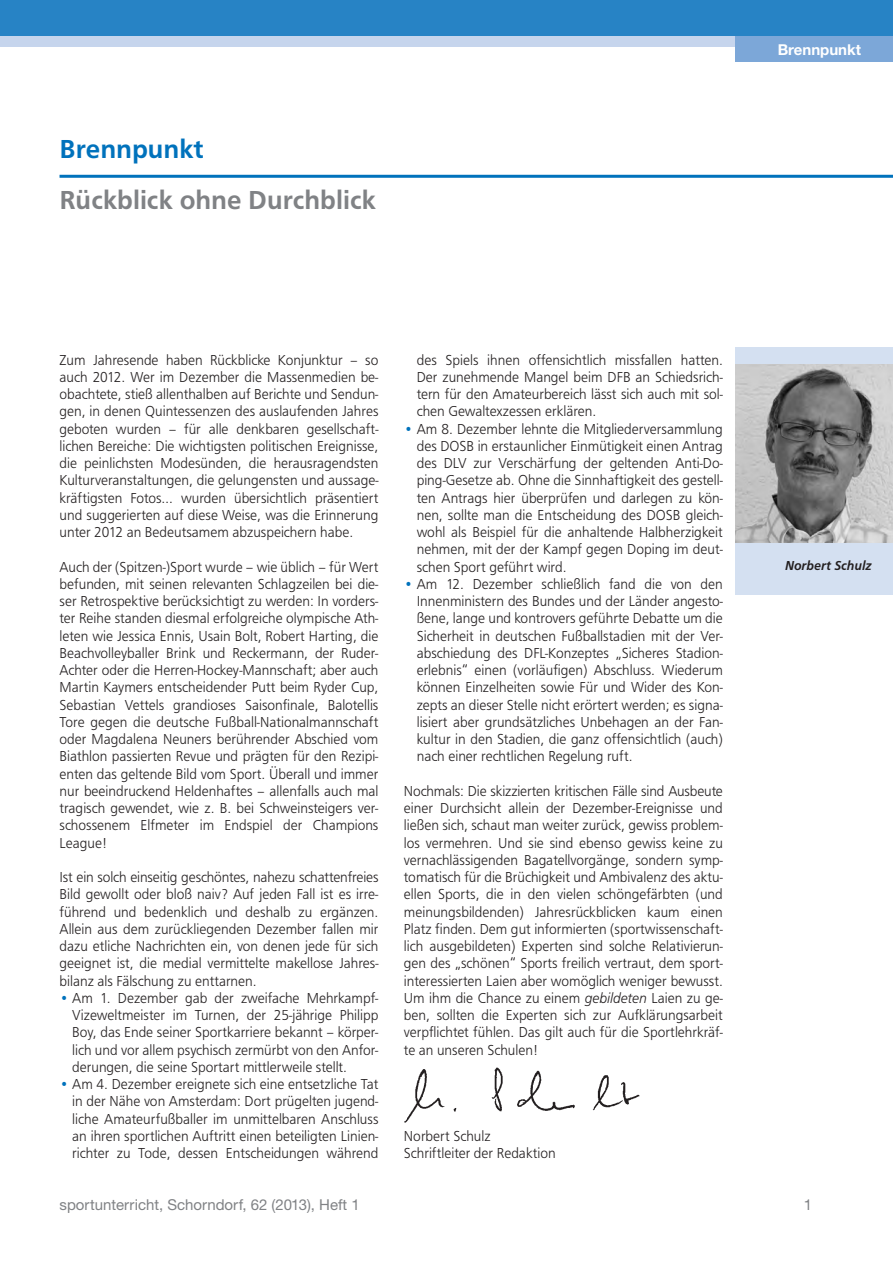
<style>
.page{position:relative;width:893px;height:1263px;background:#fff}
.page>*{position:absolute;margin:0;border:0;box-sizing:border-box;transform-origin:0 0}
.t1{font:500 27px/51px "Frutus T";color:#808285}
.t2{font:300 15px/17.2px "Frutus T";color:#231f20;text-align:justify;scale:.95 1}
.t3{font:15px "Helvetica Neue CE";color:#808285}
.t4{font:700 15px "Helvetica Neue CE";color:#fff}
.t5{font:italic 500 13.5px "Frutus T";letter-spacing:.005em;color:#231f20;scale:.95 1}
.s1{color:#0072bc}
.s2{font-style:italic}
</style>
<div class="page">
<div style="left:0;top:0;width:893px;height:47px;background:#c6d5ed"></div>
<div style="left:736px;top:0;width:157px;height:62px;background:#7ca7d8"></div>
<div style="left:0;top:0;width:893px;height:36px;background:#2783c5"></div>
<hr style="left:60px;top:175px;width:833px;height:3px;background:#0072bc">
<div style="left:736px;top:347px;width:157px;height:248px;background:#d4e0f1"></div>
<img style="left:736px;top:364px;width:157px;height:179px">
<img style="left:404px;top:1067px;width:236px;height:56px">
<p class="t1" style="left:60px;top:123px;width:318px"><span class="s1">Brennpunkt<br></span>Rückblick ohne Durchblick</p>
<p class="t4" style="left:778px;top:41px;width:85px">Brennpunkt</p>
<p class="t2" style="left:60px;top:351px;width:337px">Zum Jahresende haben Rückblicke Konjunktur – so auch 2012. Wer im Dezember die Massenmedien be&shy;obachtete, stieß allenthalben auf Berichte und Sendun&shy;gen, in denen Quintessenzen des auslaufenden Jahres geboten wurden – für alle denkbaren gesellschaft&shy;lichen Bereiche: Die wichtigsten politischen Ereignisse, die peinlichsten Modesünden, die herausragendsten Kulturveranstaltungen, die gelungensten und aussage&shy;kräftigsten Fotos… wurden übersichtlich präsentiert und suggerierten auf diese Weise, was die Erinnerung unter 2012 an Bedeutsamem abzuspeichern habe.</p>
<p class="t2" style="left:60px;top:558px;width:337px">Auch der (Spitzen-)Sport wurde – wie üblich – für Wert befunden, mit seinen relevanten Schlagzeilen bei die&shy;ser Retrospektive berücksichtigt zu werden: In vorders&shy;ter Reihe standen diesmal erfolgreiche olympische Ath&shy;leten wie Jessica Ennis, Usain Bolt, Robert Harting, die Beachvolleyballer Brink und Reckermann, der Ruder-Achter oder die Herren-Hockey-Mannschaft; aber auch Martin Kaymers entscheidender Putt beim Ryder Cup, Sebastian Vettels grandioses Saisonfinale, Balotellis Tore gegen die deutsche Fußball-Nationalmannschaft oder Magdalena Neuners berührender Abschied vom Biathlon passierten Revue und prägten für den Rezipi&shy;enten das geltende Bild vom Sport. Überall und immer nur beeindruckend Heldenhaftes – allenfalls auch mal tragisch gewendet, wie z. B. bei Schweinsteigers ver&shy;schossenem Elfmeter im Endspiel der Champions League!</p>
<p class="t2" style="left:60px;top:868px;width:337px">Ist ein solch einseitig geschöntes, nahezu schattenfreies Bild gewollt oder bloß naiv? Auf jeden Fall ist es irre&shy;führend und bedenklich und deshalb zu ergänzen.<br>Allein aus dem zurückliegenden Dezember fallen mir dazu etliche Nachrichten ein, von denen jede für sich geeignet ist, die medial vermittelte makellose Jahres&shy;bilanz als Fälschung zu enttarnen.</p>
<p class="t2" style="left:72px;top:989px;width:324px;text-indent:-13px"><span class="s1">•</span> Am 1. Dezember gab der zweifache Mehrkampf-- Vizeweltmeister im Turnen, der 25-jährige Philipp Boy, das Ende seiner Sportkarriere bekannt – körper&shy;lich und vor allem psychisch zermürbt von den Anfor&shy;derungen, die seine Sportart mittlerweile stellt.</p>
<p class="t2" style="left:72px;top:1075px;width:324px;text-indent:-13px"><span class="s1">•</span> Am 4. Dezember ereignete sich eine entsetzliche Tat in der Nähe von Amsterdam: Dort prügelten jugend&shy;liche Amateurfußballer im unmittelbaren Anschluss an ihren sportlichen Auftritt einen beteiligten Linien&shy;richter zu Tode, dessen Entscheidungen während</p>
<p class="t2" style="left:417px;top:351px;width:324px">des Spiels ihnen offensichtlich missfallen hatten.<br>Der zunehmende Mangel beim DFB an Schiedsrich&shy;tern für den Amateurbereich lässt sich auch mit sol&shy;chen Gewaltexzessen erklären.</p>
<p class="t2" style="left:417px;top:420px;width:324px;text-indent:-13px"><span class="s1">•</span> Am 8. Dezember lehnte die Mitgliederversammlung des DOSB in erstaunlicher Einmütigkeit einen Antrag des DLV zur Verschärfung der geltenden Anti-Do&shy;ping-Gesetze ab. Ohne die Sinnhaftigkeit des gestell&shy;ten Antrags hier überprüfen und darlegen zu kön&shy;nen, sollte man die Entscheidung des DOSB gleich&shy;wohl als Beispiel für die anhaltende Halbherzigkeit nehmen, mit der der Kampf gegen Doping im deut&shy;schen Sport geführt wird.</p>
<p class="t2" style="left:417px;top:575px;width:324px;text-indent:-13px"><span class="s1">•</span> Am 12. Dezember schließlich fand die von den Innenministern des Bundes und der Länder angesto&shy;ßene, lange und kontrovers geführte Debatte um die Sicherheit in deutschen Fußballstadien mit der Ver&shy;abschiedung des DFL-Konzeptes „Sicheres Stadion&shy;erlebnis“ einen (vorläufigen) Abschluss. Wiederum können Einzelheiten sowie Für und Wider des Kon&shy;zepts an dieser Stelle nicht erörtert werden; es signa&shy;lisiert aber grundsätzliches Unbehagen an der Fan&shy;kultur in den Stadien, die ganz offensichtlich (auch) nach einer rechtlichen Regelung ruft.</p>
<p class="t2" style="left:404px;top:782px;width:337px">Nochmals: Die skizzierten kritischen Fälle sind Ausbeute einer Durchsicht allein der Dezember-Ereignisse und ließen sich, schaut man weiter zurück, gewiss problem&shy;los vermehren. Und sie sind ebenso gewiss keine zu vernachlässigenden Bagatellvorgänge, sondern symp&shy;tomatisch für die Brüchigkeit und Ambivalenz des aktu&shy;ellen Sports, die in den vielen schöngefärbten (und meinungsbildenden) Jahresrückblicken kaum einen Platz finden. Dem gut informierten (sportwissenschaft&shy;lich ausgebildeten) Experten sind solche Relativierun&shy;gen des „schönen“ Sports freilich vertraut, dem sport&shy;interessierten Laien aber womöglich weniger bewusst.<br>Um ihm die Chance zu einem <span class="s2">gebildeten</span> Laien zu ge&shy;ben, sollten die Experten sich zur Aufklärungsarbeit verpflichtet fühlen. Das gilt auch für die Sportlehrkräf&shy;te an unseren Schulen!</p>
<p class="t2" style="left:404px;top:1127px;width:161px">Norbert Schulz<br>Schriftleiter der Redaktion</p>
<p class="t5" style="left:785px;top:558px;width:93px">Norbert Schulz</p>
<p class="t3" style="left:60px;top:1196px;width:302px">sportunterricht, Schorndorf, 62 (2013), Heft 1</p>
<p class="t3" style="left:804px;top:1196px;width:10px">1</p>
</div>
